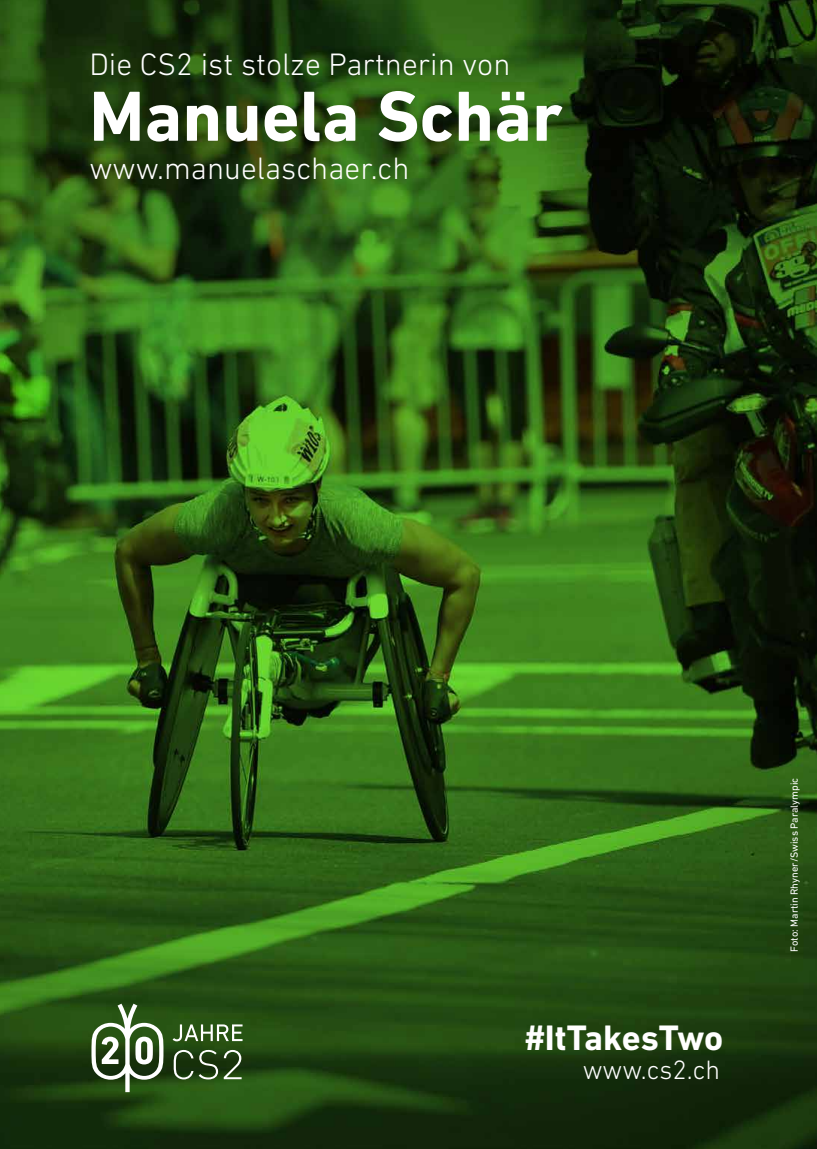
<style>
.page{position:relative;width:817px;height:1149px;background:#fff}
.page>*{position:absolute;margin:0;border:0;box-sizing:border-box;transform-origin:0 0}
.t1{font:700 72px "DIN Next LT Pro";color:#fff}
.t2{font:700 36px "DIN Next LT Pro";color:#fff}
.t3{font:300 31.5px "DIN Next LT Pro";color:#fff}
.t4{font:300 27px "DIN Next LT Pro";color:#fff}
.t5{font:10.5px "DIN Next LT Pro";color:#fff}
</style>
<div class="page">
<img style="left:0;top:0;width:816px;height:1148px">
<svg style="left:174px;top:1049px;width:19px;height:30px"></svg>
<svg style="left:199px;top:1049px;width:19px;height:30px"></svg>
<svg style="left:224px;top:1049px;width:17px;height:29px"></svg>
<svg style="left:173px;top:1024px;width:69px;height:16px"></svg>
<svg style="left:91px;top:1003px;width:72px;height:88px"></svg>
<p class="t3" style="left:89px;top:46px;width:422px">Die CS2 ist stolze Partnerin von</p>
<h1 class="t1" style="left:89px;top:74px;width:475px">Manuela Schär</h1>
<p class="t3" style="left:89px;top:150px;width:321px">www.manuelaschaer.ch</p>
<p class="t2" style="left:525px;top:1016px;width:200px">#ItTakesTwo</p>
<p class="t4" style="left:582px;top:1054px;width:139px">www.cs2.ch</p>
<p class="t5" style="left:788px;top:951px;width:175px;rotate:-90deg">Foto: Martin Rhyner/Swiss Paralympic</p>
</div>
